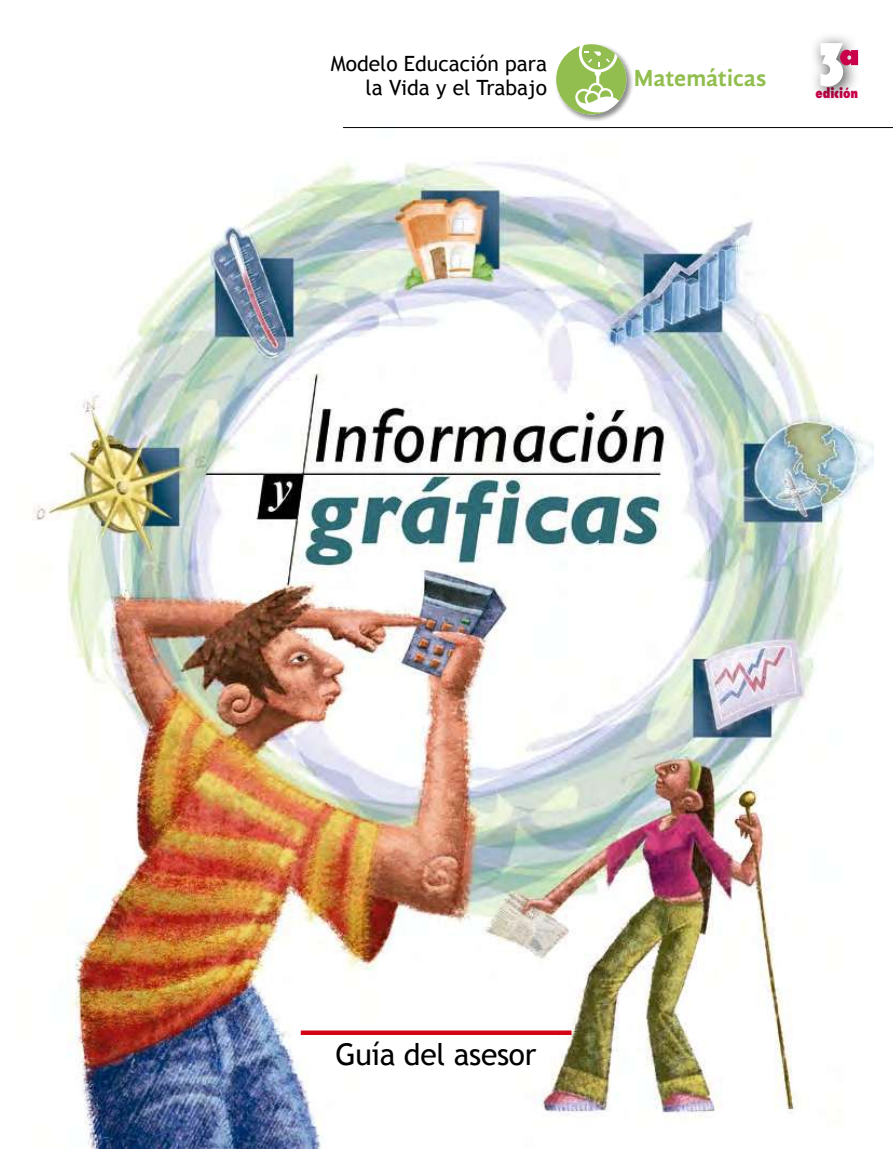
<style>
.page{position:relative;width:893px;height:1149px;background:#fff}
.page>*{position:absolute;margin:0;border:0;box-sizing:border-box;transform-origin:0 0}
.t1{font:30px "Trebuchet MS";letter-spacing:-.01em;color:#000}
.t2{font:700 24px "Gandhi Sans";color:#91be4e}
.t3{font:21px/24px "Trebuchet MS";color:#000;text-align:right}
.t4{font:800 condensed 13.5px "Futura Std";letter-spacing:-.01em;color:#cb004b}
</style>
<div class="page">
<img style="left:32px;top:128px;width:841px;height:1020px">
<div style="left:554px;top:43px;width:80px;height:79px;background:#000;opacity:.45"></div>
<svg style="left:556px;top:44px;width:70px;height:70px"></svg>
<svg style="left:301px;top:1030px;width:270px;height:4px"></svg>
<div style="left:810px;top:32px;width:50px;height:71px;background:#000;opacity:.75"></div>
<svg style="left:820px;top:43px;width:38px;height:43px"></svg>
<hr style="left:343px;top:127px;width:550px;height:1px;background:#000">
<p class="t3" style="left:331px;top:52px;width:218px">Modelo Educación para la Vida y el Trabajo</p>
<p class="t2" style="left:634px;top:64px;width:134px">Matemáticas</p>
<p class="t4" style="left:816px;top:85px;width:44px">edición</p>
<h1 class="t1" style="left:335px;top:1036px;width:202px">Guía del asesor</h1>
</div>
